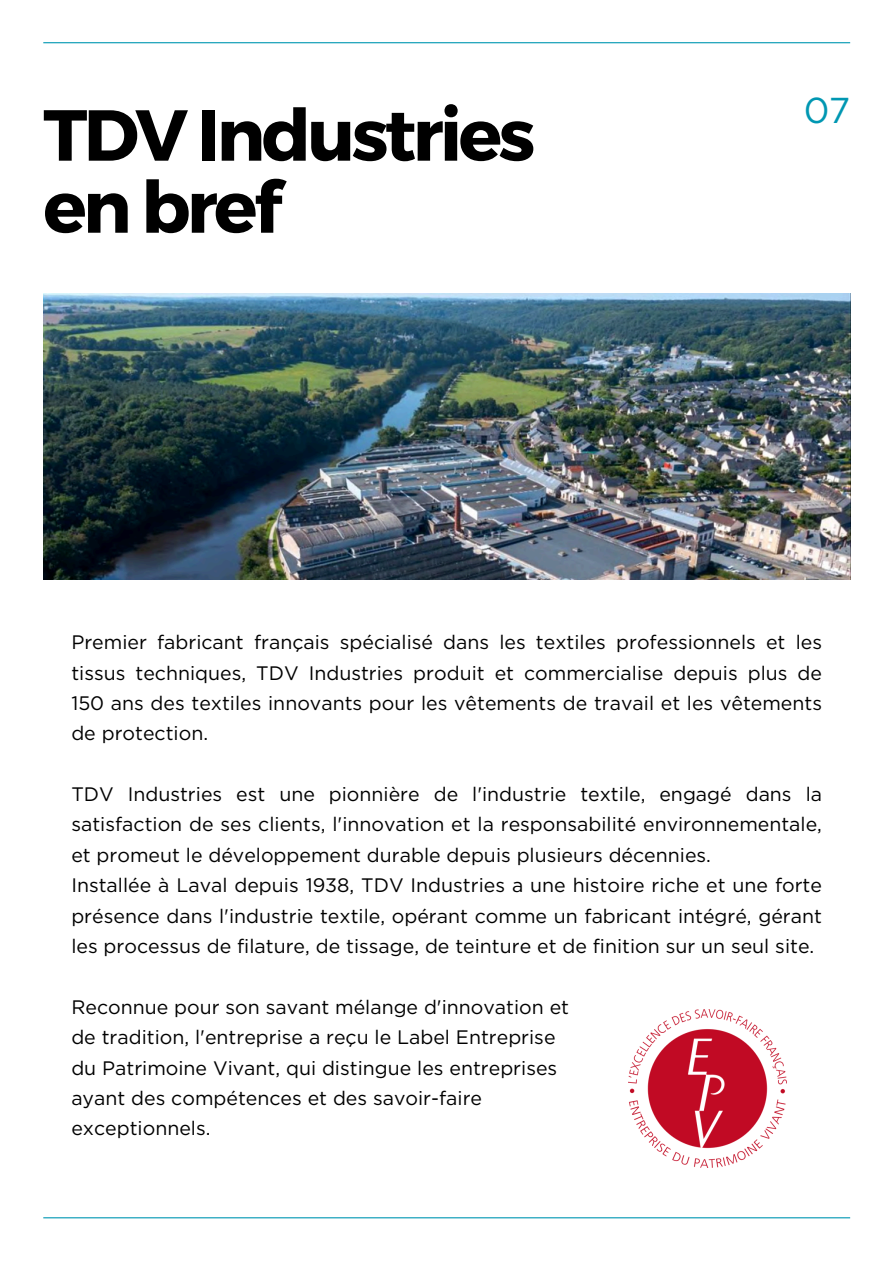
<style>
.page{position:relative;width:893px;height:1264px;background:#fff}
.page>*{position:absolute;margin:0;border:0;box-sizing:border-box;transform-origin:0 0}
.t1{font:700 72px/72px "Montserrat";letter-spacing:-.05em;color:#000}
.t2{font:36px "Gotham";color:#0097b2}
.t3{font:19.5px/30.3px "Gotham";color:#000;text-align:justify}
</style>
<div class="page">
<hr style="left:43px;top:42px;width:807px;height:1px;background:#0097b2">
<img style="left:43px;top:294px;width:807px;height:286px">
<img style="left:628px;top:1009px;width:158px;height:158px">
<hr style="left:43px;top:1217px;width:807px;height:1px;background:#0097b2">
<h1 class="t1" style="left:43px;top:95px;width:493px">TDV Industries en bref</h1>
<p class="t2" style="left:803px;top:89px;width:48px">07</p>
<p class="t3" style="left:71px;top:627px;width:752px">Premier fabricant français spécialisé dans les textiles professionnels et les tissus techniques, TDV Industries produit et commercialise depuis plus de 150 ans des textiles innovants pour les vêtements de travail et les vêtements de protection.</p>
<p class="t3" style="left:71px;top:778px;width:752px">TDV Industries est une pionnière de l'industrie textile, engagé dans la satisfaction de ses clients, l'innovation et la responsabilité environnementale, et promeut le développement durable depuis plusieurs décennies.</p>
<p class="t3" style="left:71px;top:870px;width:752px">Installée à Laval depuis 1938, TDV Industries a une histoire riche et une forte présence dans l'industrie textile, opérant comme un fabricant intégré, gérant les processus de filature, de tissage, de teinture et de finition sur un seul site.</p>
<p class="t3" style="left:71px;top:991px;width:499px">Reconnue pour son savant mélange d'innovation et</p>
<p class="t3" style="left:71px;top:1021px;width:485px">de tradition, l'entreprise a reçu le Label Entreprise</p>
<p class="t3" style="left:71px;top:1052px;width:487px">du Patrimoine Vivant, qui distingue les entreprises</p>
<p class="t3" style="left:71px;top:1082px;width:412px">ayant des compétences et des savoir-faire</p>
<p class="t3" style="left:71px;top:1113px;width:141px">exceptionnels.</p>
</div>
